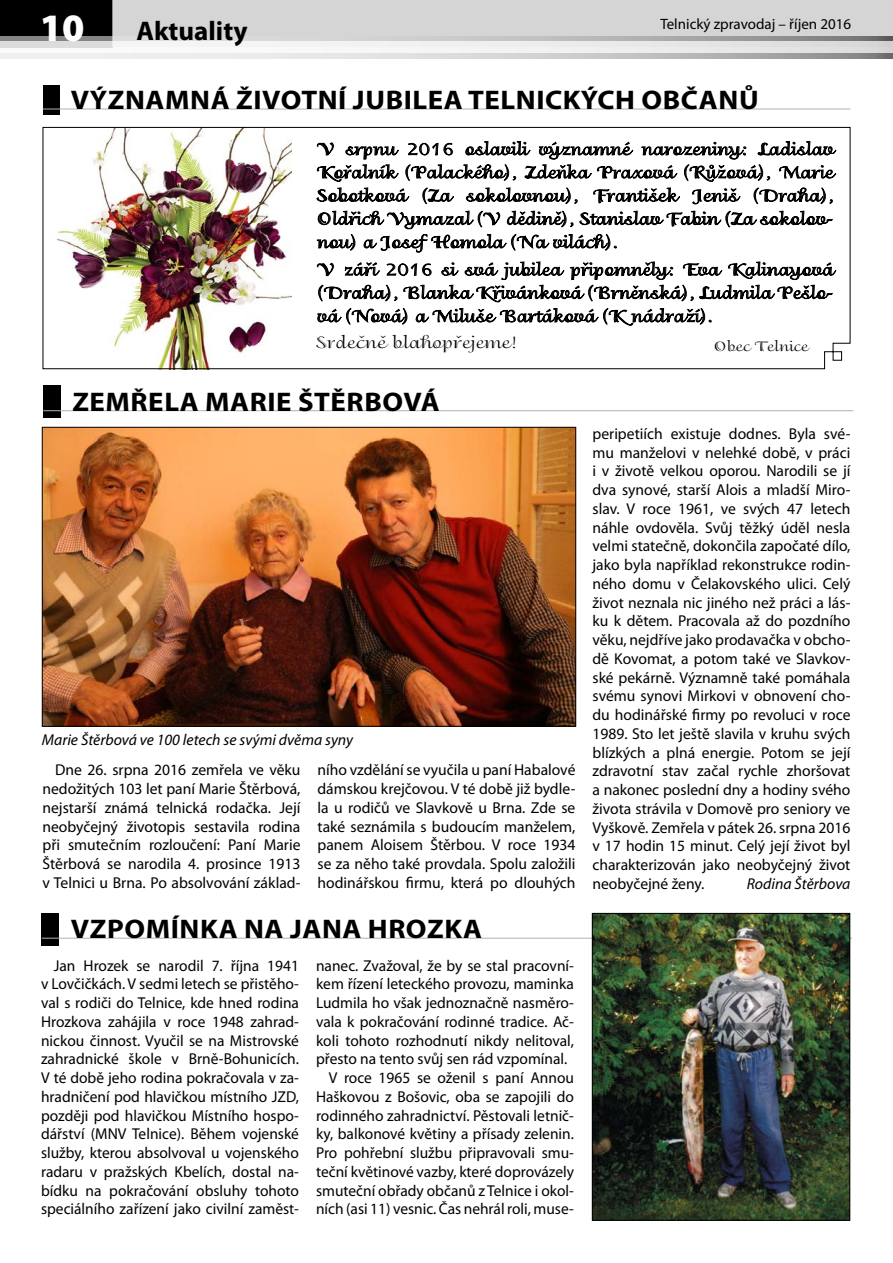
<style>
.page{position:relative;width:893px;height:1263px;background:#fff}
.page>*{position:absolute;margin:0;border:0;box-sizing:border-box;transform-origin:0 0}
.t1{font:900 39px "Myriad Pro";color:#fff}
.t2{font:700 27px "Myriad Pro";letter-spacing:.02em;color:#000;scale:1.07 1}
.t3{font:700 27px "Myriad Pro";color:#000}
.t4{font:italic 18px/23.2px "Isadora";color:#000;scale:1.21 1}
.t5{font:italic 18px "Isadora";color:#000;scale:1.24 1}
.t6{font:15.75px/18.8px "Myriad Pro";color:#000;text-align:justify}
.t7{font:italic 15.75px "Myriad Pro";color:#000}
.t8{font:15px "Myriad Pro";color:#000}
.t9{font:italic 15px "Isadora";color:#000;scale:1.24 1}
</style>
<div class="page">
<div style="left:0;top:0;width:112px;height:47px;background:#000"></div>
<div style="left:112px;top:0;width:781px;height:47px;background:#d5d5d5"></div>
<svg style="left:0;top:37px;width:893px;height:21px"></svg>
<svg style="left:0;top:42px;width:893px;height:11px;fill:#f0f0f0"></svg>
<div style="left:43px;top:85px;width:17px;height:30px;background:#000"></div>
<hr style="left:43px;top:109px;width:807px;height:1px;background:#b1b1b0">
<img style="left:42px;top:127px;width:809px;height:242px">
<svg style="left:316px;top:126px;width:521px;height:223px"></svg>
<div style="left:43px;top:386px;width:17px;height:32px;background:#000"></div>
<hr style="left:43px;top:410px;width:810px;height:1px;background:#b1b1b0">
<div style="left:42px;top:913px;width:17px;height:32px;background:#000"></div>
<hr style="left:42px;top:938px;width:810px;height:1px;background:#b1b1b0">
<img style="left:44px;top:429px;width:530px;height:295px">
<div style="left:42px;top:427px;width:534px;height:299px;border:1px solid #000"></div>
<img style="left:594px;top:915px;width:254px;height:303px">
<div style="left:592px;top:913px;width:258px;height:307px;border:1px solid #000"></div>
<h1 class="t1" style="left:40px;top:1px;width:46px">10</h1>
<h2 class="t3" style="left:136px;top:14px;width:113px">Aktuality</h2>
<h2 class="t2" style="left:71px;top:82px;width:644px">VÝZNAMNÁ ŽIVOTNÍ JUBILEA TELNICKÝCH OBČANŮ</h2>
<p class="t4" style="left:319px;top:137px;width:434px">V srpnu 2016 oslavili významné narozeniny: Ladislav Korˇalník (Palackého), Zdenˇka Praxová (Ru˚žová), Marie Sobotková (Za sokolovnou), František Jeniš (Draha), Oldrˇich Vymazal (V deˇdineˇ),Stanislav Fabin (Za sokolov&shy;nou) a JosefHomola (Na vilách).</p>
<p class="t4" style="left:319px;top:258px;width:434px">Vzárˇí 2016 si svá jubilea prˇipomneˇly: Eva Kalinayová (Draha),Blanka Krˇivánková (Brneˇnská),Ludmila Pešlo&shy;vá (Nová) a Miluše Bartáková (Knádraží).</p>
<p class="t5" style="left:318px;top:332px;width:170px">Srdecˇneˇblahoprˇejeme!</p>
<p class="t9" style="left:716px;top:338px;width:77px">Obec Telnice</p>
<p class="t8" style="left:660px;top:14px;width:192px">Telnický zpravodaj – říjen 2016</p>
<h2 class="t2" style="left:72px;top:384px;width:345px">ZEMŘELA MARIE ŠTĚRBOVÁ</h2>
<p class="t7" style="left:42px;top:730px;width:313px">Marie Štěrbová ve 100 letech se svými dvěma syny</p>
<p class="t6" style="left:43px;top:760px;width:259px;text-indent:13px">Dne 26. srpna 2016 zemřela ve věku nedožitých 103 let paní Marie Štěrbová, nejstarší známá telnická rodačka. Její neobyčejný životopis sestavila rodina při smutečním rozloučení: Paní Marie Štěrbová se narodila 4. prosince 1913 v Telnici u Brna. Po absolvování základ-</p>
<p class="t6" style="left:317px;top:760px;width:259px">ního vzdělání se vyučila u paní Habalové dámskou krejčovou. V té době již bydle&shy;la u rodičů ve Slavkově u Brna. Zde se také seznámila s budoucím manželem, panem Aloisem Štěrbou. V roce 1934 se za něho také provdala. Spolu založili hodinářskou firmu, která po dlouhých</p>
<h2 class="t2" style="left:71px;top:911px;width:386px">VZPOMÍNKA NA JANA HROZKA</h2>
<p class="t6" style="left:41px;top:956px;width:259px;text-indent:13px">Jan Hrozek se narodil 7. října 1941 v Lovčičkách. V sedmi letech se přistěho&shy;val s rodiči do Telnice, kde hned rodina Hrozkova zahájila v roce 1948 zahrad&shy;nickou činnost. Vyučil se na Mistrovské zahradnické škole v Brně-Bohunicích.<br>V té době jeho rodina pokračovala v za&shy;hradničení pod hlavičkou místního JZD, později pod hlavičkou Místního hospo&shy;dářství (MNV Telnice). Během vojenské služby, kterou absolvoval u vojenského radaru v pražských Kbelích, dostal na&shy;bídku na pokračování obsluhy tohoto speciálního zařízení jako civilní zaměst-</p>
<p class="t6" style="left:316px;top:956px;width:259px">nanec. Zvažoval, že by se stal pracovní-</p>
<p class="t6" style="left:316px;top:974px;width:259px">kem řízení leteckého provozu, maminka</p>
<p class="t6" style="left:316px;top:993px;width:259px">Ludmila ho však jednoznačně nasměro-</p>
<p class="t6" style="left:316px;top:1012px;width:259px">vala k pokračování rodinné tradice. Ač-</p>
<p class="t6" style="left:316px;top:1031px;width:259px">koli tohoto rozhodnutí nikdy nelitoval,</p>
<p class="t6" style="left:316px;top:1049px;width:253px">přesto na tento svůj sen rád vzpomínal.</p>
<p class="t6" style="left:329px;top:1068px;width:247px">V roce 1965 se oženil s paní Annou</p>
<p class="t6" style="left:316px;top:1087px;width:259px">Haškovou z Bošovic, oba se zapojili do</p>
<p class="t6" style="left:316px;top:1106px;width:259px">rodinného zahradnictví. Pěstovali letnič-</p>
<p class="t6" style="left:316px;top:1124px;width:259px">ky, balkonové květiny a přísady zelenin.</p>
<p class="t6" style="left:316px;top:1143px;width:259px">Pro pohřební službu připravovali smu-</p>
<p class="t6" style="left:316px;top:1162px;width:259px">teční květinové vazby, které doprovázely</p>
<p class="t6" style="left:316px;top:1181px;width:259px">smuteční obřady občanů z Telnice i okol-</p>
<p class="t6" style="left:316px;top:1199px;width:259px">ních (asi 11) vesnic. Čas nehrál roli, muse-</p>
<p class="t6" style="left:592px;top:424px;width:259px">peripetiích existuje dodnes. Byla své&shy;mu manželovi v nelehké době, v práci i v životě velkou oporou. Narodili se jí dva synové, starší Alois a mladší Miro&shy;slav. V roce 1961, ve svých 47 letech náhle ovdověla. Svůj těžký úděl nesla velmi statečně, dokončila započaté dílo, jako byla například rekonstrukce rodin&shy;ného domu v Čelakovského ulici. Celý život neznala nic jiného než práci a lás&shy;ku k dětem. Pracovala až do pozdního věku, nejdříve jako prodavačka v obcho&shy;dě Kovomat, a potom také ve Slavkov&shy;ské pekárně. Významně také pomáhala svému synovi Mirkovi v obnovení cho&shy;du hodinářské firmy po revoluci v roce 1989. Sto let ještě slavila v kruhu svých blízkých a plná energie. Potom se její zdravotní stav začal rychle zhoršovat a nakonec poslední dny a hodiny svého života strávila v Domově pro seniory ve Vyškově. Zemřela v pátek 26. srpna 2016 v 17 hodin 15 minut. Celý její život byl charakterizován jako neobyčejný život neobyčejné ženy.</p>
<p class="t7" style="left:747px;top:874px;width:105px">Rodina Štěrbova</p>
</div>
